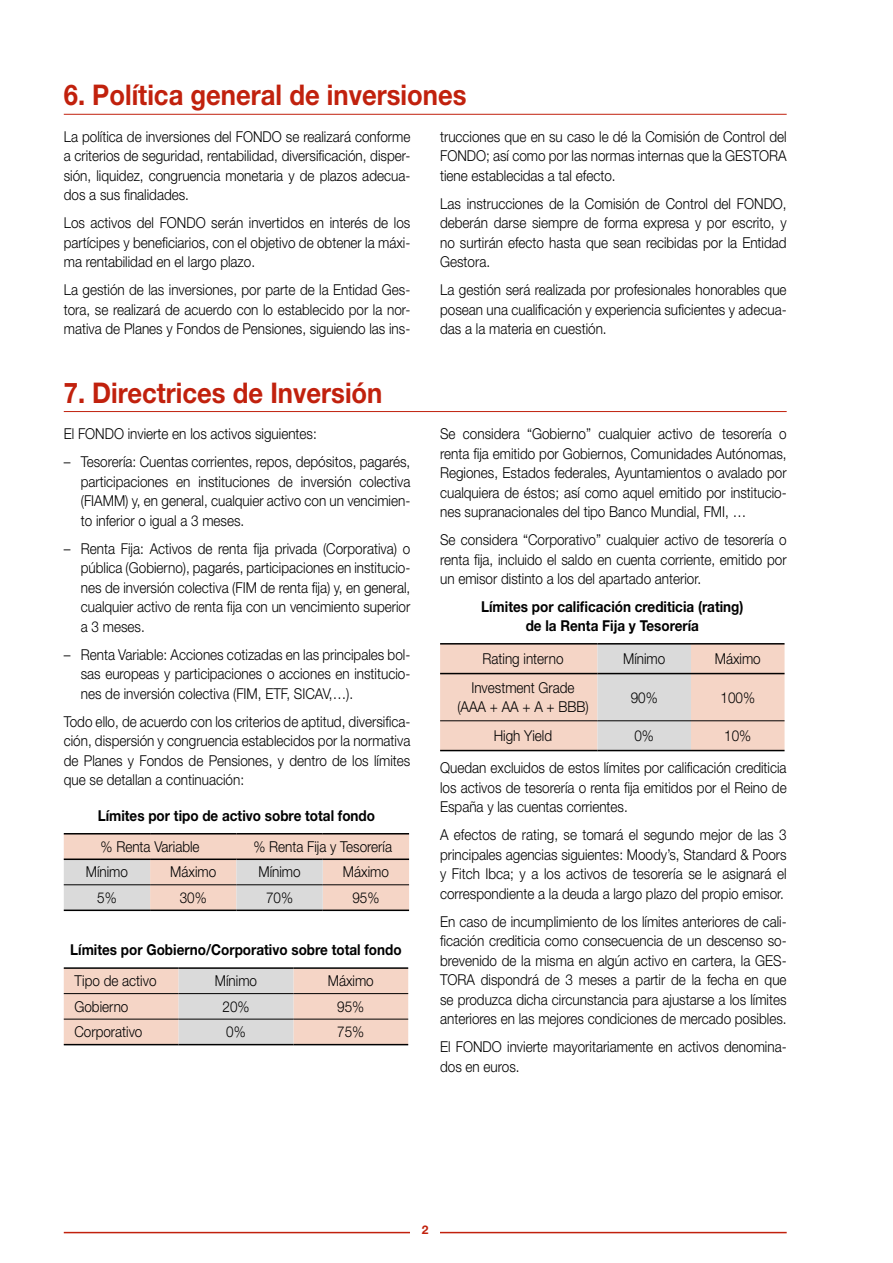
<style>
.page{position:relative;width:893px;height:1263px;background:#fff}
.page>*{position:absolute;margin:0;border:0;box-sizing:border-box;transform-origin:0 0}
.t1{font:700 28.5px "Helvetica Neue LT Std";color:#c1210d;scale:.9 1}
.t2{font:300 15px/19.5px "Helvetica Neue LT Std";color:#000;text-align:justify;scale:.9 1}
.t3{font:700 15px/19.5px "Helvetica Neue LT Std";color:#000;text-align:center;scale:.9 1}
.t4{font:700 12px "Helvetica Neue LT Std";color:#c1210d}
</style>
<div class="page">
<hr style="left:64px;top:1232px;width:723px;height:1px;background:#c1210d">
<div style="left:410px;top:1226px;width:30px;height:19px;background:#fff"></div>
<hr style="left:64px;top:114px;width:723px;height:1px;background:#c1210d">
<hr style="left:64px;top:411px;width:723px;height:1px;background:#c1210d">
<svg style="left:64px;top:834px;width:345px;height:75px"></svg>
<hr style="left:64px;top:884px;width:86px;height:1px;background:#000">
<hr style="left:150px;top:884px;width:86px;height:1px;background:#000">
<hr style="left:236px;top:884px;width:87px;height:1px;background:#000">
<hr style="left:323px;top:884px;width:86px;height:1px;background:#000">
<hr style="left:64px;top:909px;width:86px;height:2px;background:#000">
<hr style="left:150px;top:909px;width:86px;height:2px;background:#000">
<hr style="left:236px;top:909px;width:87px;height:2px;background:#000">
<hr style="left:323px;top:909px;width:86px;height:2px;background:#000">
<hr style="left:64px;top:833px;width:86px;height:1px;background:#000">
<hr style="left:150px;top:833px;width:86px;height:1px;background:#000">
<hr style="left:236px;top:833px;width:87px;height:1px;background:#000">
<hr style="left:323px;top:833px;width:86px;height:1px;background:#000">
<hr style="left:64px;top:858px;width:86px;height:2px;background:#000">
<hr style="left:150px;top:858px;width:86px;height:2px;background:#000">
<hr style="left:236px;top:858px;width:87px;height:2px;background:#000">
<hr style="left:323px;top:858px;width:86px;height:2px;background:#000">
<svg style="left:64px;top:969px;width:344px;height:75px"></svg>
<hr style="left:64px;top:993px;width:115px;height:1px;background:#000">
<hr style="left:179px;top:993px;width:114px;height:1px;background:#000">
<hr style="left:293px;top:993px;width:115px;height:1px;background:#000">
<hr style="left:64px;top:1019px;width:115px;height:1px;background:#000">
<hr style="left:179px;top:1019px;width:114px;height:1px;background:#000">
<hr style="left:293px;top:1019px;width:115px;height:1px;background:#000">
<hr style="left:64px;top:967px;width:115px;height:2px;background:#000">
<hr style="left:179px;top:967px;width:114px;height:2px;background:#000">
<hr style="left:293px;top:967px;width:115px;height:2px;background:#000">
<hr style="left:64px;top:1044px;width:115px;height:1px;background:#000">
<hr style="left:179px;top:1044px;width:114px;height:1px;background:#000">
<hr style="left:293px;top:1044px;width:115px;height:1px;background:#000">
<svg style="left:440px;top:644px;width:344px;height:106px"></svg>
<hr style="left:440px;top:720px;width:157px;height:1px;background:#000">
<hr style="left:597px;top:720px;width:94px;height:1px;background:#000">
<hr style="left:691px;top:720px;width:93px;height:1px;background:#000">
<hr style="left:440px;top:750px;width:157px;height:1px;background:#000">
<hr style="left:597px;top:750px;width:94px;height:1px;background:#000">
<hr style="left:691px;top:750px;width:93px;height:1px;background:#000">
<hr style="left:440px;top:643px;width:157px;height:1px;background:#000">
<hr style="left:597px;top:643px;width:94px;height:1px;background:#000">
<hr style="left:691px;top:643px;width:93px;height:1px;background:#000">
<hr style="left:440px;top:673px;width:157px;height:1px;background:#000">
<hr style="left:597px;top:673px;width:94px;height:1px;background:#000">
<hr style="left:691px;top:673px;width:93px;height:1px;background:#000">
<h1 class="t1" style="left:64px;top:78px;width:449px">6. Política general de inversiones</h1>
<p class="t2" style="left:64px;top:126px;width:387px">La política de inversiones del FONDO se realizará conforme a criterios de seguridad, rentabilidad, diversificación, disper&shy;sión, liquidez, congruencia monetaria y de plazos adecua&shy;dos a sus finalidades.</p>
<p class="t2" style="left:64px;top:213px;width:387px">Los activos del FONDO serán invertidos en interés de los partícipes y beneficiarios, con el objetivo de obtener la máxi&shy;ma rentabilidad en el largo plazo.</p>
<p class="t2" style="left:64px;top:280px;width:387px">La gestión de las inversiones, por parte de la Entidad Ges&shy;tora, se realizará de acuerdo con lo establecido por la nor&shy;mativa de Planes y Fondos de Pensiones, siguiendo las ins-</p>
<p class="t2" style="left:440px;top:126px;width:387px">trucciones que en su caso le dé la Comisión de Control del FONDO; así como por las normas internas que la GESTORA tiene establecidas a tal efecto.</p>
<p class="t2" style="left:440px;top:194px;width:387px">Las instrucciones de la Comisión de Control del FONDO, deberán darse siempre de forma expresa y por escrito, y no surtirán efecto hasta que sean recibidas por la Entidad Gestora.</p>
<p class="t2" style="left:440px;top:280px;width:387px">La gestión será realizada por profesionales honorables que posean una cualificación y experiencia suficientes y adecua&shy;das a la materia en cuestión.</p>
<h1 class="t1" style="left:64px;top:375px;width:356px">7. Directrices de Inversión</h1>
<p class="t2" style="left:64px;top:424px;width:283px">El FONDO invierte en los activos siguientes:</p>
<p class="t2" style="left:81px;top:452px;width:368px;text-indent:-17px">– Tesorería: Cuentas corrientes, repos, depósitos, pagarés, participaciones en instituciones de inversión colectiva (FIAMM) y, en general, cualquier activo con un vencimien&shy;to inferior o igual a 3 meses.</p>
<p class="t2" style="left:81px;top:538px;width:368px;text-indent:-17px">– Renta Fija: Activos de renta fija privada (Corporativa) o pública (Gobierno), pagarés, participaciones en institucio&shy;nes de inversión colectiva (FIM de renta fija) y, en general, cualquier activo de renta fija con un vencimiento superior a 3 meses.</p>
<p class="t2" style="left:81px;top:644px;width:368px;text-indent:-17px">– Renta Variable: Acciones cotizadas en las principales bol&shy;sas europeas y participaciones o acciones en institucio&shy;nes de inversión colectiva (FIM, ETF, SICAV,…).</p>
<p class="t2" style="left:64px;top:711px;width:387px">Todo ello, de acuerdo con los criterios de aptitud, diversifica&shy;ción, dispersión y congruencia establecidos por la normativa de Planes y Fondos de Pensiones, y dentro de los límites que se detallan a continuación:</p>
<p class="t3" style="left:98px;top:806px;width:310px">Límites por tipo de activo sobre total fondo</p>
<p class="t2" style="left:101px;top:836px;width:112px">% Renta Variable</p>
<p class="t2" style="left:253px;top:836px;width:155px">% Renta Fija y Tesorería</p>
<p class="t2" style="left:86px;top:862px;width:48px">Mínimo</p>
<p class="t2" style="left:170px;top:862px;width:53px">Máximo</p>
<p class="t2" style="left:258px;top:862px;width:48px">Mínimo</p>
<p class="t2" style="left:343px;top:862px;width:53px">Máximo</p>
<p class="t2" style="left:97px;top:887px;width:23px">5%</p>
<p class="t2" style="left:180px;top:887px;width:32px">30%</p>
<p class="t2" style="left:266px;top:887px;width:32px">70%</p>
<p class="t2" style="left:352px;top:887px;width:32px">95%</p>
<p class="t3" style="left:70px;top:940px;width:370px">Límites por Gobierno/Corporativo sobre total fondo</p>
<p class="t2" style="left:74px;top:971px;width:93px">Tipo de activo</p>
<p class="t2" style="left:215px;top:971px;width:48px">Mínimo</p>
<p class="t2" style="left:328px;top:971px;width:53px">Máximo</p>
<p class="t2" style="left:74px;top:996px;width:62px">Gobierno</p>
<p class="t2" style="left:222px;top:996px;width:32px">20%</p>
<p class="t2" style="left:337px;top:996px;width:32px">95%</p>
<p class="t2" style="left:74px;top:1022px;width:77px">Corporativo</p>
<p class="t2" style="left:226px;top:1022px;width:23px">0%</p>
<p class="t2" style="left:337px;top:1022px;width:32px">75%</p>
<p class="t2" style="left:440px;top:424px;width:387px">Se considera “Gobierno” cualquier activo de tesorería o renta fija emitido por Gobiernos, Comunidades Autónomas, Regiones, Estados federales, Ayuntamientos o avalado por cualquiera de éstos; así como aquel emitido por institucio&shy;nes supranacionales del tipo Banco Mundial, FMI, …</p>
<p class="t2" style="left:440px;top:530px;width:387px">Se considera “Corporativo” cualquier activo de tesorería o renta fija, incluido el saldo en cuenta corriente, emitido por un emisor distinto a los del apartado anterior.</p>
<p class="t3" style="left:481px;top:596px;width:293px">Límites por calificación crediticia (rating) de la Renta Fija y Tesorería</p>
<p class="t2" style="left:482px;top:649px;width:92px">Rating interno</p>
<p class="t2" style="left:623px;top:649px;width:48px">Mínimo</p>
<p class="t2" style="left:715px;top:649px;width:53px">Máximo</p>
<p class="t2" style="left:457px;top:677px;width:147px;text-align:center">Investment Grade (AAA + AA + A + BBB)</p>
<p class="t2" style="left:631px;top:687px;width:32px">90%</p>
<p class="t2" style="left:720px;top:687px;width:40px">100%</p>
<p class="t2" style="left:494px;top:726px;width:66px">High Yield</p>
<p class="t2" style="left:634px;top:726px;width:23px">0%</p>
<p class="t2" style="left:440px;top:719px;width:387px;line-height:32.2px;text-indent:284px">10%<br>Quedan excluidos de estos límites por calificación crediticia</p>
<p class="t2" style="left:440px;top:777px;width:387px">los activos de tesorería o renta fija emitidos por el Reino de<br>España y las cuentas corrientes.</p>
<p class="t2" style="left:440px;top:825px;width:387px">A efectos de rating, se tomará el segundo mejor de las 3 principales agencias siguientes: Moody’s, Standard &amp; Poors y Fitch Ibca; y a los activos de tesorería se le asignará el correspondiente a la deuda a largo plazo del propio emisor.</p>
<p class="t2" style="left:440px;top:911px;width:387px">En caso de incumplimiento de los límites anteriores de cali&shy;ficación crediticia como consecuencia de un descenso so&shy;brevenido de la misma en algún activo en cartera, la GES-TORA dispondrá de 3 meses a partir de la fecha en que se produzca dicha circunstancia para ajustarse a los límites anteriores en las mejores condiciones de mercado posibles.</p>
<p class="t2" style="left:440px;top:1037px;width:387px">El FONDO invierte mayoritariamente en activos denomina&shy;dos en euros.</p>
<p class="t4" style="left:422px;top:1222px;width:8px">2</p>
</div>
